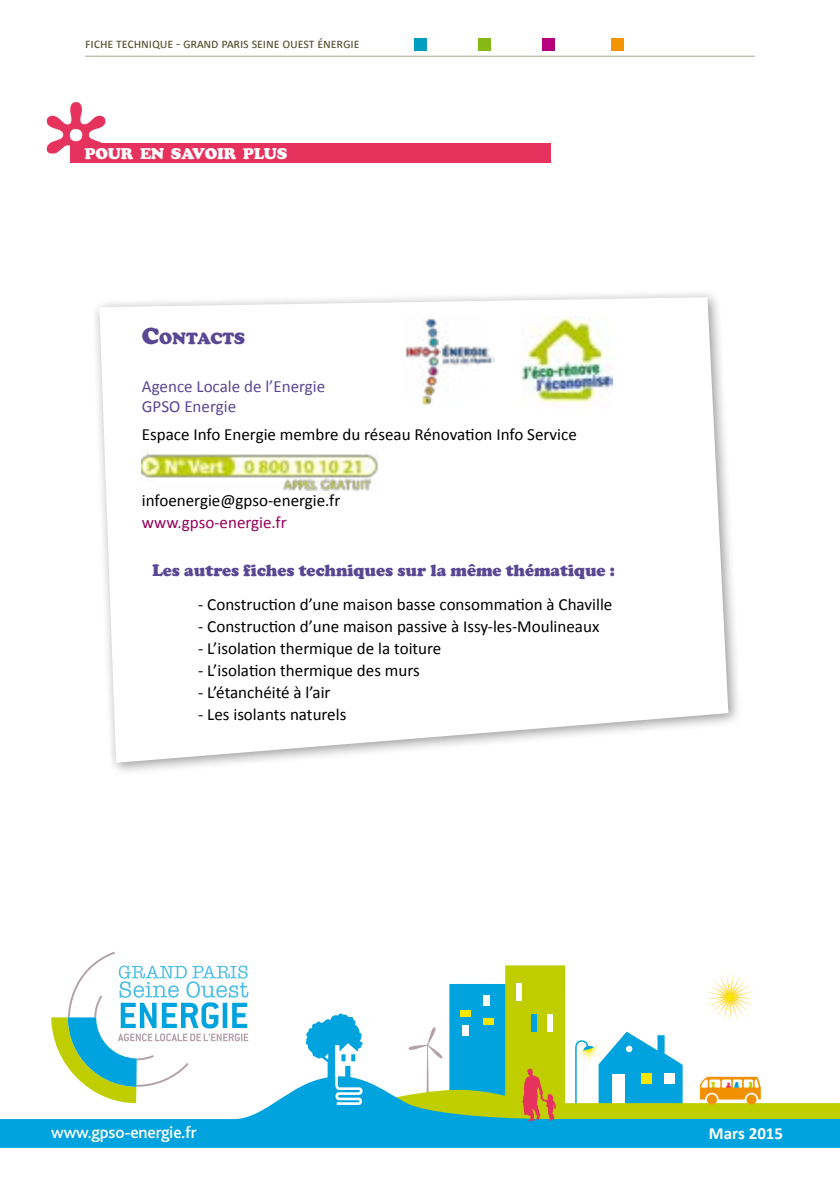
<style>
.page{position:relative;width:840px;height:1191px;background:#fff}
.page>*{position:absolute;margin:0;border:0;box-sizing:border-box;transform-origin:0 0}
.t1{font:500 17.2px "Bliss";letter-spacing:-.01em;color:#fff}
.t2{font:17px "Calibri";color:#000}
.t3{font:900 17px "Cooper";color:#5a4794}
.t4{font:17px/20px "Calibri";color:#5a4794}
.t5{font:17px "Calibri";color:#98005a}
.t6{font:700 17px "Calibri";color:#fff}
.t7{font:900 16.8px "Cooper";color:#5a4794}
.t8{font:15.4px "Cooper Black Std";letter-spacing:-.015em;color:#fff}
.t9{font:14px "Calibri";letter-spacing:-.01em;color:#525231}
.s1{font-size:24px}
</style>
<div class="page">
<hr style="left:85px;top:56px;width:669px;height:1px;background:#abaa8f">
<div style="left:414px;top:38px;width:13px;height:13px;background:#009dbe"></div>
<div style="left:478px;top:38px;width:12px;height:13px;background:#86b918"></div>
<div style="left:541px;top:38px;width:13px;height:13px;background:#b7007c"></div>
<div style="left:610px;top:38px;width:13px;height:13px;background:#f39400"></div>
<div style="left:70px;top:143px;width:480px;height:20px;background:#e5335d"></div>
<svg style="left:47px;top:102px;width:58px;height:52px"></svg>
<div style="left:449px;top:984px;width:56px;height:116px;background:#00a3de"></div>
<div style="left:459px;top:1010px;width:11px;height:6px;background:#f7e600"></div>
<div style="left:483px;top:995px;width:6px;height:10px;background:#fff"></div>
<svg style="left:485px;top:965px;width:198px;height:100px"></svg>
<div style="left:516px;top:983px;width:6px;height:18px;background:#fff"></div>
<svg style="left:706px;top:973px;width:48px;height:48px"></svg>
<svg style="left:0;top:1065px;width:839px;height:82px;fill:#00a3de"></svg>
<svg style="left:51px;top:951px;width:197px;height:152px"></svg>
<svg style="left:305px;top:1013px;width:377px;height:114px"></svg>
<div style="left:91px;top:289px;width:650px;height:486px;background:#000;opacity:.4"></div>
<svg style="left:99px;top:297px;width:629px;height:466px"></svg>
<img style="left:403px;top:315px;width:91px;height:91px">
<img style="left:520px;top:317px;width:92px;height:91px">
<img style="left:142px;top:449px;width:236px;height:41px">
<p class="t9" style="left:85px;top:35px;width:276px">fiche technique - grand paris seine ouest énergie</p>
<p class="t8" style="left:85px;top:144px;width:204px">POUR EN SAVOIR PLUS</p>
<p class="t7" style="left:142px;top:328px;width:105px"><span class="s1">C</span>ONTACTS</p>
<p class="t4" style="left:142px;top:376px;width:185px">Agence Locale de l’Energie<br>GPSO Energie</p>
<p class="t2" style="left:142px;top:423px;width:436px">Espace Info Energie membre du réseau Rénovation Info Service</p>
<p class="t2" style="left:142px;top:489px;width:200px">infoenergie@gpso-energie.fr</p>
<p class="t5" style="left:142px;top:511px;width:146px">www.gpso-energie.fr</p>
<p class="t3" style="left:152px;top:560px;width:464px">Les autres fiches techniques sur la même thématique :</p>
<p class="t2" style="left:198px;top:593px;width:415px">- Construction d’une maison basse consommation à Chaville</p>
<p class="t2" style="left:198px;top:615px;width:402px">- Construction d’une maison passive à Issy-les-Moulineaux</p>
<p class="t2" style="left:198px;top:637px;width:244px">- L’isolation thermique de la toiture</p>
<p class="t2" style="left:198px;top:659px;width:223px">- L’isolation thermique des murs</p>
<p class="t2" style="left:198px;top:681px;width:134px">- L’étanchéité à l’air</p>
<p class="t2" style="left:198px;top:703px;width:149px">- Les isolants naturels</p>
<p class="t1" style="left:51px;top:1123px;width:147px">www.gpso-energie.fr</p>
<p class="t6" style="left:708px;top:1123px;width:76px">Mars 2015</p>
</div>
